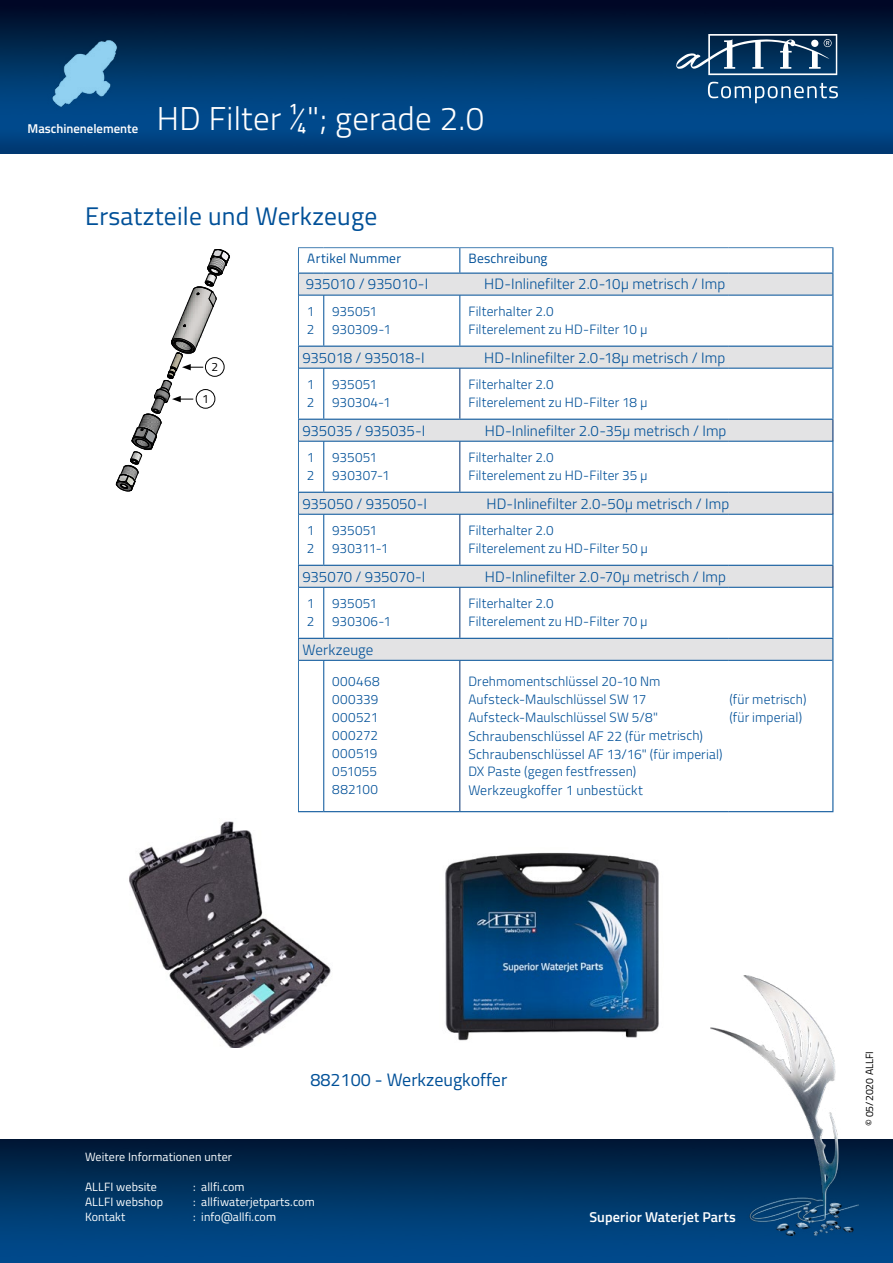
<style>
.page{position:relative;width:893px;height:1263px;background:#fff}
.page>*{position:absolute;margin:0;border:0;box-sizing:border-box;transform-origin:0 0}
.t1{font:300 33px "Titillium Web";letter-spacing:.01em;color:#fff}
.t2{font:25.5px "Titillium Web";letter-spacing:.01em;color:#005098}
.t3{font:18px "Titillium Web";color:#005098}
.t4{font:300 15px "Titillium Web";letter-spacing:.005em;color:#005098}
.t5{font:300 15px "Titillium Web";letter-spacing:-.02em;color:#005098}
.t6{font:600 14.25px "Titillium Web";letter-spacing:.01em;color:#fff}
.t7{font:300 13.8px/18px "Titillium Web";letter-spacing:.01em;color:#005098}
.t8{font:300 13.5px/18px "Titillium Web";letter-spacing:.01em;color:#005098}
.t9{font:13.5px "Titillium Web";letter-spacing:.015em;color:#005098}
.t10{font:300 13.5px/18px "Titillium Web";letter-spacing:-.01em;color:#005098}
.t11{font:600 12.75px "Titillium Web";color:#fff}
.t12{font:12px "Titillium Web";letter-spacing:.01em;color:#fcfeff}
.t13{font:12px "Titillium Web";color:#000}
.t14{font:10.5px "Titillium Web";color:#000}
.s1{font-size:13.5px}
</style>
<div class="page">
<img style="left:0;top:0;width:893px;height:153px">
<img style="left:0;top:1140px;width:893px;height:123px">
<img style="left:710px;top:976px;width:149px;height:259px">
<svg style="left:708px;top:82px;width:130px;height:21px;background:#316796"></svg>
<svg style="left:676px;top:34px;width:161px;height:41px"></svg>
<div style="left:811px;top:40px;width:7px;height:7px;background:#fff;border-radius:50%"></div>
<img style="left:41px;top:28px;width:89px;height:89px">
<img style="left:445px;top:852px;width:214px;height:189px">
<img style="left:129px;top:821px;width:202px;height:226px">
<svg style="left:299px;top:274px;width:533px;height:386px"></svg>
<hr style="left:324px;top:273px;width:136px;height:1px;background:#005098">
<hr style="left:460px;top:273px;width:269px;height:1px;background:#005098">
<hr style="left:729px;top:273px;width:104px;height:1px;background:#005098">
<svg style="left:832px;top:249px;width:1px;height:46px"></svg>
<hr style="left:832px;top:295px;width:1px;height:51px;background:#005098">
<hr style="left:832px;top:368px;width:1px;height:51px;background:#005098">
<hr style="left:832px;top:441px;width:1px;height:51px;background:#005098">
<hr style="left:832px;top:514px;width:1px;height:51px;background:#005098">
<hr style="left:832px;top:587px;width:1px;height:51px;background:#005098">
<hr style="left:832px;top:660px;width:1px;height:151px;background:#005098">
<svg style="left:299px;top:811px;width:25px;height:1px"></svg>
<hr style="left:324px;top:811px;width:136px;height:1px;background:#005098">
<hr style="left:460px;top:811px;width:269px;height:1px;background:#005098">
<hr style="left:729px;top:811px;width:104px;height:1px;background:#005098">
<svg style="left:460px;top:249px;width:1px;height:24px"></svg>
<svg style="left:299px;top:272px;width:25px;height:24px"></svg>
<hr style="left:324px;top:295px;width:136px;height:1px;background:#005098">
<hr style="left:323px;top:295px;width:1px;height:51px;background:#005098">
<hr style="left:460px;top:295px;width:269px;height:1px;background:#005098">
<hr style="left:460px;top:295px;width:1px;height:51px;background:#005098">
<hr style="left:729px;top:295px;width:103px;height:1px;background:#005098">
<hr style="left:323px;top:368px;width:1px;height:51px;background:#005098">
<hr style="left:323px;top:441px;width:1px;height:51px;background:#005098">
<hr style="left:323px;top:514px;width:1px;height:51px;background:#005098">
<hr style="left:323px;top:587px;width:1px;height:51px;background:#005098">
<hr style="left:323px;top:660px;width:1px;height:151px;background:#005098">
<hr style="left:460px;top:368px;width:1px;height:51px;background:#002f6e">
<hr style="left:460px;top:441px;width:1px;height:51px;background:#002f6e">
<hr style="left:460px;top:514px;width:1px;height:51px;background:#002f6e">
<hr style="left:460px;top:587px;width:1px;height:51px;background:#002f6e">
<hr style="left:460px;top:660px;width:1px;height:151px;background:#002f6e">
<hr style="left:324px;top:346px;width:136px;height:1px;background:#005098">
<hr style="left:460px;top:346px;width:269px;height:1px;background:#005098">
<hr style="left:729px;top:346px;width:104px;height:1px;background:#005098">
<svg style="left:832px;top:347px;width:1px;height:21px"></svg>
<svg style="left:299px;top:346px;width:25px;height:23px"></svg>
<hr style="left:324px;top:368px;width:136px;height:1px;background:#005098">
<hr style="left:460px;top:368px;width:269px;height:1px;background:#005098">
<hr style="left:729px;top:368px;width:103px;height:1px;background:#005098">
<hr style="left:324px;top:638px;width:136px;height:1px;background:#005098">
<hr style="left:460px;top:638px;width:269px;height:1px;background:#005098">
<hr style="left:729px;top:638px;width:104px;height:1px;background:#005098">
<svg style="left:832px;top:639px;width:1px;height:21px"></svg>
<svg style="left:299px;top:638px;width:25px;height:23px"></svg>
<hr style="left:324px;top:660px;width:136px;height:1px;background:#005098">
<hr style="left:460px;top:660px;width:269px;height:1px;background:#005098">
<hr style="left:729px;top:660px;width:103px;height:1px;background:#005098">
<hr style="left:324px;top:419px;width:136px;height:1px;background:#005098">
<hr style="left:460px;top:419px;width:269px;height:1px;background:#005098">
<hr style="left:729px;top:419px;width:104px;height:1px;background:#005098">
<svg style="left:832px;top:420px;width:1px;height:21px"></svg>
<svg style="left:299px;top:419px;width:25px;height:23px"></svg>
<hr style="left:324px;top:441px;width:136px;height:1px;background:#005098">
<hr style="left:460px;top:441px;width:269px;height:1px;background:#005098">
<hr style="left:729px;top:441px;width:104px;height:1px;background:#005098">
<hr style="left:324px;top:492px;width:136px;height:1px;background:#005098">
<hr style="left:460px;top:492px;width:269px;height:1px;background:#005098">
<hr style="left:729px;top:492px;width:104px;height:1px;background:#005098">
<svg style="left:832px;top:493px;width:1px;height:21px"></svg>
<svg style="left:299px;top:492px;width:25px;height:23px"></svg>
<hr style="left:324px;top:514px;width:136px;height:1px;background:#005098">
<hr style="left:460px;top:514px;width:269px;height:1px;background:#005098">
<hr style="left:729px;top:514px;width:104px;height:1px;background:#005098">
<hr style="left:324px;top:565px;width:136px;height:1px;background:#005098">
<hr style="left:460px;top:565px;width:269px;height:1px;background:#005098">
<hr style="left:729px;top:565px;width:104px;height:1px;background:#005098">
<svg style="left:832px;top:566px;width:1px;height:21px"></svg>
<svg style="left:299px;top:565px;width:25px;height:23px"></svg>
<hr style="left:324px;top:587px;width:136px;height:1px;background:#005098">
<hr style="left:460px;top:587px;width:269px;height:1px;background:#005098">
<hr style="left:729px;top:587px;width:104px;height:1px;background:#005098">
<svg style="left:116px;top:249px;width:114px;height:243px"></svg>
<p class="t11" style="left:28px;top:119px;width:112px">Maschinenelemente</p>
<h1 class="t1" style="left:157px;top:95px;width:329px">HD Filter ¼"; gerade 2.0</h1>
<h2 class="t2" style="left:85px;top:197px;width:294px">Ersatzteile und Werkzeuge</h2>
<p class="t9" style="left:307px;top:249px;width:95px">Artikel Nummer</p>
<p class="t9" style="left:469px;top:249px;width:80px">Beschreibung</p>
<p class="t13" style="left:211px;top:358px;width:8px">2</p>
<p class="t13" style="left:202px;top:390px;width:8px">1</p>
<p class="t4" style="left:484px;top:273px;width:242px">HD-Inlinefilter 2.0-10µ metrisch / Imp</p>
<p class="t5" style="left:306px;top:273px;width:124px">935010 / 935010-I</p>
<p class="t8" style="left:307px;top:302px;width:9px">1<br>2</p>
<p class="t8" style="left:332px;top:302px;width:60px">935051<br>930309-1</p>
<p class="t8" style="left:468px;top:302px;width:181px">Filterhalter 2.0<br>Filterelement zu HD-Filter 10 µ</p>
<p class="t4" style="left:484px;top:346px;width:242px">HD-Inlinefilter 2.0-18µ metrisch / Imp</p>
<p class="t5" style="left:302px;top:346px;width:124px">935018 / 935018-I</p>
<p class="t8" style="left:307px;top:375px;width:9px">1<br>2</p>
<p class="t8" style="left:332px;top:375px;width:60px">935051<br>930304-1</p>
<p class="t8" style="left:468px;top:375px;width:181px">Filterhalter 2.0<br>Filterelement zu HD-Filter 18 µ</p>
<p class="t4" style="left:485px;top:419px;width:243px">HD-Inlinefilter 2.0-35µ metrisch / Imp</p>
<p class="t4" style="left:302px;top:419px;width:124px">935035 / 935035-I</p>
<p class="t8" style="left:307px;top:448px;width:9px">1<br>2</p>
<p class="t8" style="left:332px;top:448px;width:59px">935051<br>930307-1</p>
<p class="t8" style="left:468px;top:448px;width:181px">Filterhalter 2.0<br>Filterelement zu HD-Filter 35 µ</p>
<p class="t4" style="left:486px;top:492px;width:244px">HD-Inlinefilter 2.0-50µ metrisch / Imp</p>
<p class="t4" style="left:302px;top:492px;width:126px">935050 / 935050-I</p>
<p class="t8" style="left:307px;top:521px;width:9px">1<br>2</p>
<p class="t10" style="left:332px;top:521px;width:58px">935051<br>930311-1</p>
<p class="t8" style="left:468px;top:521px;width:181px">Filterhalter 2.0<br>Filterelement zu HD-Filter 50 µ</p>
<p class="t4" style="left:485px;top:565px;width:243px">HD-Inlinefilter 2.0-70µ metrisch / Imp</p>
<p class="t4" style="left:302px;top:565px;width:124px">935070 / 935070-I</p>
<p class="t8" style="left:307px;top:594px;width:9px">1<br>2</p>
<p class="t8" style="left:332px;top:594px;width:60px">935051<br>930306-1</p>
<p class="t8" style="left:468px;top:594px;width:181px">Filterhalter 2.0<br>Filterelement zu HD-Filter 70 µ</p>
<p class="t4" style="left:302px;top:638px;width:72px">Werkzeuge</p>
<p class="t8" style="left:332px;top:672px;width:49px">000468<br>000339<br>000521<br>000272<br>000519<br>051055<br>882100</p>
<p class="t8" style="left:468px;top:672px;width:194px">Drehmomentschlüssel 20-10 Nm<br>Aufsteck-Maulschlüssel SW 17<br>Aufsteck-Maulschlüssel SW 5/8"</p>
<p class="t8" style="left:729px;top:690px;width:79px">(für metrisch( (für imperial(</p>
<p class="t7" style="left:468px;top:726px;width:256px">Schraubenschlüssel AF 22 (für <span class="s1">metrisch</span>(<br>Schraubenschlüssel AF 13/16" <span class="s1">(für imperial(</span></p>
<p class="t8" style="left:468px;top:762px;width:169px">DX Paste (gegen festfressen(</p>
<p class="t7" style="left:468px;top:780px;width:176px">Werkzeugkoffer 1 unbestückt</p>
<p class="t12" style="left:85px;top:1148px;width:148px">Weitere Informationen unter</p>
<p class="t12" style="left:201px;top:1178px;width:45px">allfi.com</p>
<p class="t12" style="left:85px;top:1178px;width:73px">ALLFI website</p>
<p class="t12" style="left:193px;top:1178px;width:4px">:</p>
<h3 class="t3" style="left:310px;top:1066px;width:198px">882100 - Werkzeugkoffer</h3>
<p class="t12" style="left:85px;top:1193px;width:80px">ALLFI webshop</p>
<p class="t12" style="left:85px;top:1208px;width:42px">Kontakt</p>
<p class="t12" style="left:201px;top:1193px;width:115px">allfiwaterjetparts.com</p>
<p class="t12" style="left:193px;top:1193px;width:4px">:</p>
<p class="t12" style="left:201px;top:1208px;width:76px">info@allfi.com</p>
<p class="t12" style="left:193px;top:1208px;width:4px">:</p>
<p class="t6" style="left:589px;top:1206px;width:148px">Superior Waterjet Parts</p>
<p class="t14" style="left:862px;top:1126px;width:77px;rotate:-90deg">© 05/2020 ALLFI</p>
</div>
